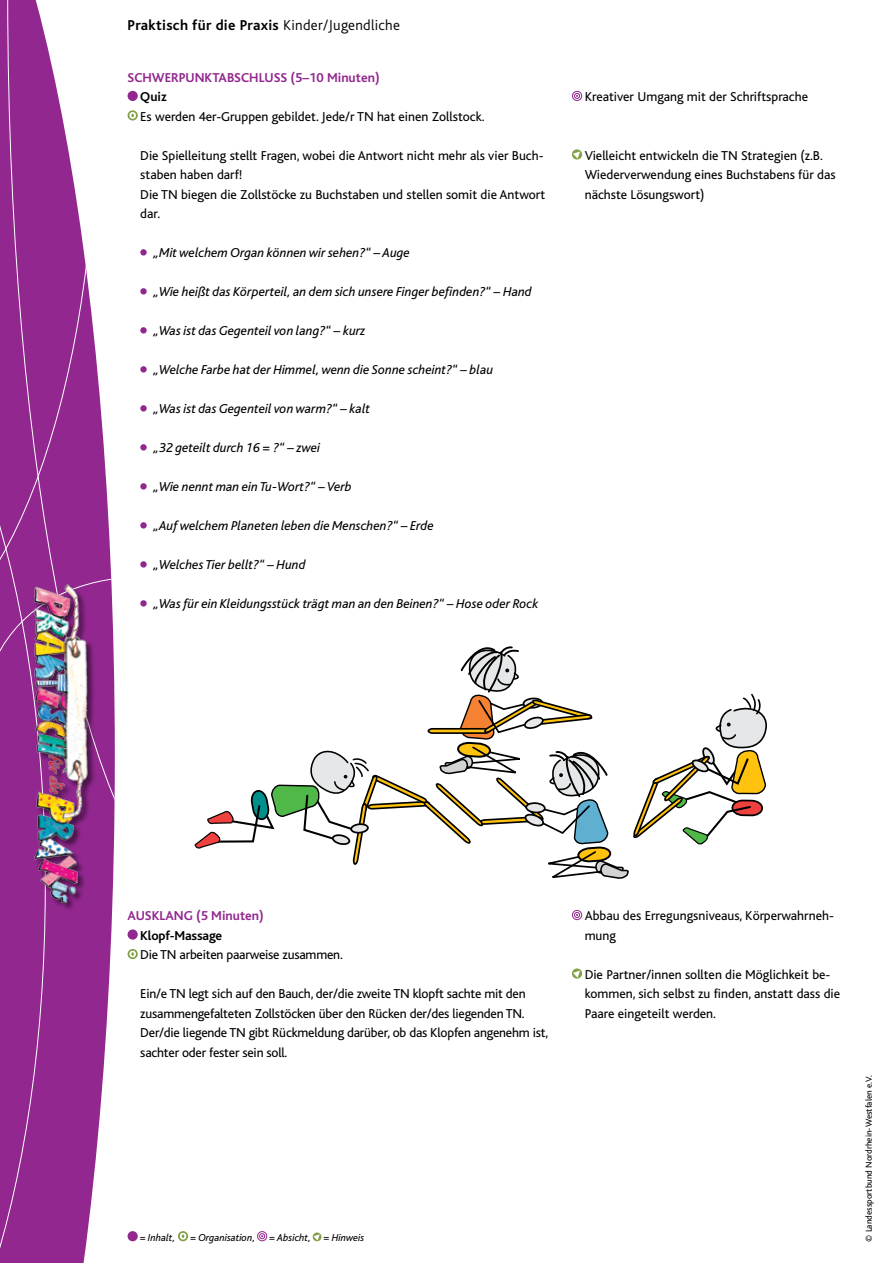
<style>
.page{position:relative;width:893px;height:1263px;background:#fff}
.page>*{position:absolute;margin:0;border:0;box-sizing:border-box;transform-origin:0 0}
.t1{font:700 15px "Bliss";letter-spacing:.02em;color:#000}
.t2{font:13.5px/19.5px "Bliss";color:#000}
.t3{font:italic 13.5px "Bliss";color:#000}
.t4{font:700 13.5px "Bliss";color:#92278f}
.t5{font:700 13.5px "Bliss";letter-spacing:-.015em;color:#000}
.t6{font:italic 10.5px "Bliss";color:#000}
.t7{font:9px "Bliss";color:#000}
.s1{font-weight:300}
</style>
<div class="page">
<svg style="left:0;top:0;width:90px;height:301px"></svg>
<svg style="left:0;top:301px;width:115px;height:962px;background:#9e409c"></svg>
<div style="left:35px;top:585px;width:61px;height:324px;background:#000;opacity:.5"></div>
<img style="left:26px;top:574px;width:62px;height:335px">
<div style="left:128px;top:91px;width:10px;height:10px;background:#92278f;border-radius:50%"></div>
<svg style="left:128px;top:110px;width:10px;height:11px"></svg>
<svg style="left:129px;top:112px;width:7px;height:7px"></svg>
<svg style="left:140px;top:249px;width:7px;height:7px"></svg>
<svg style="left:140px;top:288px;width:7px;height:7px"></svg>
<svg style="left:140px;top:327px;width:7px;height:7px"></svg>
<svg style="left:140px;top:366px;width:7px;height:7px"></svg>
<svg style="left:140px;top:405px;width:7px;height:7px"></svg>
<svg style="left:140px;top:444px;width:7px;height:7px"></svg>
<svg style="left:140px;top:483px;width:7px;height:7px"></svg>
<svg style="left:140px;top:522px;width:7px;height:7px"></svg>
<svg style="left:140px;top:561px;width:7px;height:7px"></svg>
<svg style="left:140px;top:600px;width:7px;height:7px"></svg>
<div style="left:128px;top:929px;width:10px;height:11px;background:#92278f;border-radius:50%"></div>
<svg style="left:128px;top:949px;width:10px;height:10px"></svg>
<svg style="left:129px;top:951px;width:7px;height:6px"></svg>
<div style="left:128px;top:1231px;width:10px;height:10px;background:#92278f;border-radius:50%"></div>
<svg style="left:178px;top:1231px;width:10px;height:10px"></svg>
<svg style="left:180px;top:1233px;width:6px;height:6px"></svg>
<svg style="left:257px;top:1231px;width:10px;height:10px"></svg>
<svg style="left:312px;top:1232px;width:10px;height:10px"></svg>
<svg style="left:572px;top:91px;width:10px;height:10px"></svg>
<svg style="left:572px;top:149px;width:11px;height:11px"></svg>
<svg style="left:572px;top:910px;width:10px;height:10px"></svg>
<svg style="left:572px;top:968px;width:11px;height:11px"></svg>
<svg style="left:194px;top:646px;width:573px;height:233px"></svg>
<p class="t1" style="left:128px;top:18px;width:274px">Praktisch für die Praxis <span class="s1">Kinder/Jugendliche</span></p>
<p class="t4" style="left:128px;top:70px;width:254px">SCHWERPUNKTABSCHLUSS (5–10 Minuten)</p>
<p class="t5" style="left:140px;top:90px;width:28px">Quiz</p>
<p class="t2" style="left:140px;top:107px;width:346px">Es werden 4er-Gruppen gebildet. Jede/r TN hat einen Zollstock.</p>
<p class="t2" style="left:140px;top:146px;width:406px">Die Spielleitung stellt Fragen, wobei die Antwort nicht mehr als vier Buch&shy;staben haben darf!<br>Die TN biegen die Zollstöcke zu Buchstaben und stellen somit die Antwort dar.</p>
<p class="t3" style="left:153px;top:246px;width:258px">„Mit welchem Organ können wir sehen?“ – Auge</p>
<p class="t3" style="left:153px;top:285px;width:380px">„Wie heißt das Körperteil, an dem sich unsere Finger befinden?“ – Hand</p>
<p class="t3" style="left:153px;top:324px;width:214px">„Was ist das Gegenteil von lang?“ – kurz</p>
<p class="t3" style="left:153px;top:363px;width:342px">„Welche Farbe hat der Himmel, wenn die Sonne scheint?“ – blau</p>
<p class="t3" style="left:153px;top:402px;width:219px">„Was ist das Gegenteil von warm?“ – kalt</p>
<p class="t3" style="left:153px;top:441px;width:169px">„32 geteilt durch 16 = ?“ – zwei</p>
<p class="t3" style="left:153px;top:480px;width:200px">„Wie nennt man ein Tu-Wort?“ – Verb</p>
<p class="t3" style="left:153px;top:519px;width:282px">„Auf welchem Planeten leben die Menschen?“ – Erde</p>
<p class="t3" style="left:153px;top:558px;width:154px">„Welches Tier bellt?“ – Hund</p>
<p class="t3" style="left:153px;top:597px;width:387px">„Was für ein Kleidungsstück trägt man an den Beinen?“ – Hose oder Rock</p>
<p class="t2" style="left:585px;top:87px;width:225px">Kreativer Umgang mit der Schriftsprache</p>
<p class="t2" style="left:585px;top:146px;width:252px">Vielleicht entwickeln die TN Strategien (z.B.<br>Wiederverwendung eines Buchstabens für das nächste Lösungswort)</p>
<p class="t4" style="left:128px;top:909px;width:138px">AUSKLANG (5 Minuten)</p>
<p class="t5" style="left:140px;top:928px;width:83px">Klopf-Massage</p>
<p class="t2" style="left:140px;top:945px;width:204px">Die TN arbeiten paarweise zusammen.</p>
<p class="t2" style="left:140px;top:984px;width:409px">Ein/e TN legt sich auf den Bauch, der/die zweite TN klopft sachte mit den zusammengefalteten Zollstöcken über den Rücken der/des liegenden TN.<br>Der/die liegende TN gibt Rückmeldung darüber, ob das Klopfen angenehm ist, sachter oder fester sein soll.</p>
<p class="t6" style="left:140px;top:1232px;width:37px">= Inhalt,</p>
<p class="t6" style="left:190px;top:1232px;width:67px">= Organisation,</p>
<p class="t6" style="left:269px;top:1232px;width:96px">= Absicht, = Hinweis</p>
<p class="t2" style="left:585px;top:906px;width:251px">Abbau des Erregungsniveaus, Körperwahrneh&shy;mung</p>
<p class="t2" style="left:585px;top:965px;width:257px">Die Partner/innen sollten die Möglichkeit be&shy;kommen, sich selbst zu finden, anstatt dass die<br>Paare eingeteilt werden.</p>
<p class="t7" style="left:864px;top:1242px;width:168px;rotate:-90deg">© Landessportbund Nordrhein-Westfalen e.V.</p>
</div>
